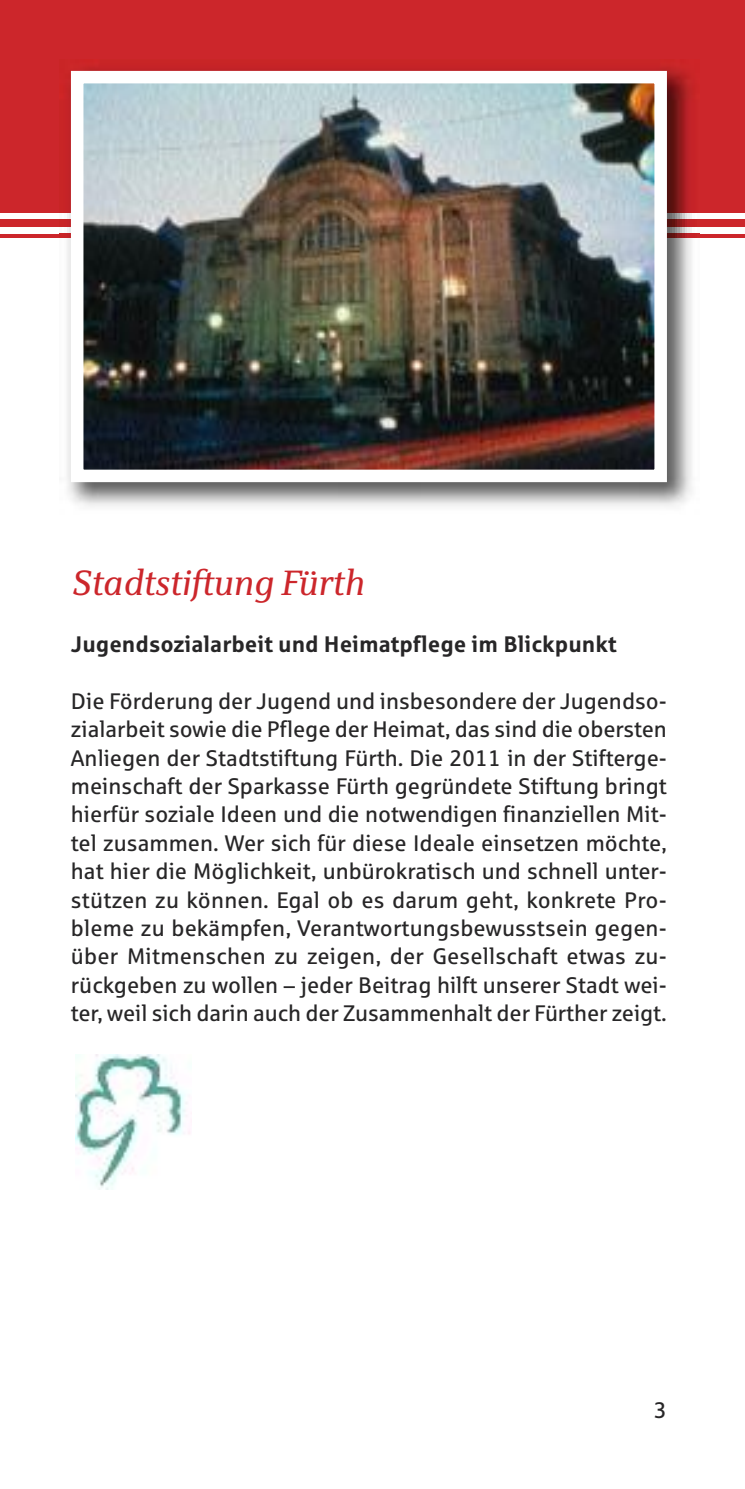
<style>
.page{position:relative;width:745px;height:1489px;background:#fff}
.page>*{position:absolute;margin:0;border:0;box-sizing:border-box;transform-origin:0 0}
.t1{font:italic 35px "Sparkasse Serif";color:#cc262b}
.t2{font:22.5px/28.2px "Sparkasse Rg";letter-spacing:-.005em;color:#272627;text-align:justify}
.t3{font:700 22.5px "Sparkasse Rg";color:#272627}
</style>
<div class="page">
<img style="left:76px;top:1054px;width:114px;height:135px">
<div style="left:0;top:0;width:744px;height:213px;background:#cc262b"></div>
<div style="left:0;top:220px;width:744px;height:7px;background:#cc262b"></div>
<hr style="left:0;top:234px;width:744px;height:3px;background:#cc262b">
<img style="left:59px;top:67px;width:640px;height:440px">
<img style="left:84px;top:84px;width:569px;height:385px">
<div style="left:71px;top:71px;width:595px;height:411px;border:12px solid #fff"></div>
<h1 class="t1" style="left:71px;top:571px;width:294px">Stadtstiftung Fürth</h1>
<p class="t3" style="left:71px;top:637px;width:547px">Jugendsozialarbeit und Heimatpflege im Blickpunkt</p>
<p class="t2" style="left:71px;top:689px;width:597px">Die Förderung der Jugend und insbesondere der Jugendso&shy;zialarbeit sowie die Pflege der Heimat, das sind die obersten Anliegen der Stadtstiftung Fürth. Die 2011 in der Stifterge&shy;meinschaft der Sparkasse Fürth gegründete Stiftung bringt hierfür soziale Ideen und die notwendigen finanziellen Mit&shy;tel zusammen. Wer sich für diese Ideale einsetzen möchte, hat hier die Möglichkeit, unbürokratisch und schnell unter&shy;stützen zu können. Egal ob es darum geht, konkrete Pro&shy;bleme zu bekämpfen, Verantwortungsbewusstsein gegen&shy;über Mitmenschen zu zeigen, der Gesellschaft etwas zu&shy;rückgeben zu wollen – jeder Beitrag hilft unserer Stadt wei&shy;ter, weil sich darin auch der Zusammenhalt der Fürther zeigt.</p>
<p class="t2" style="left:653px;top:1398px;width:14px">3</p>
</div>
